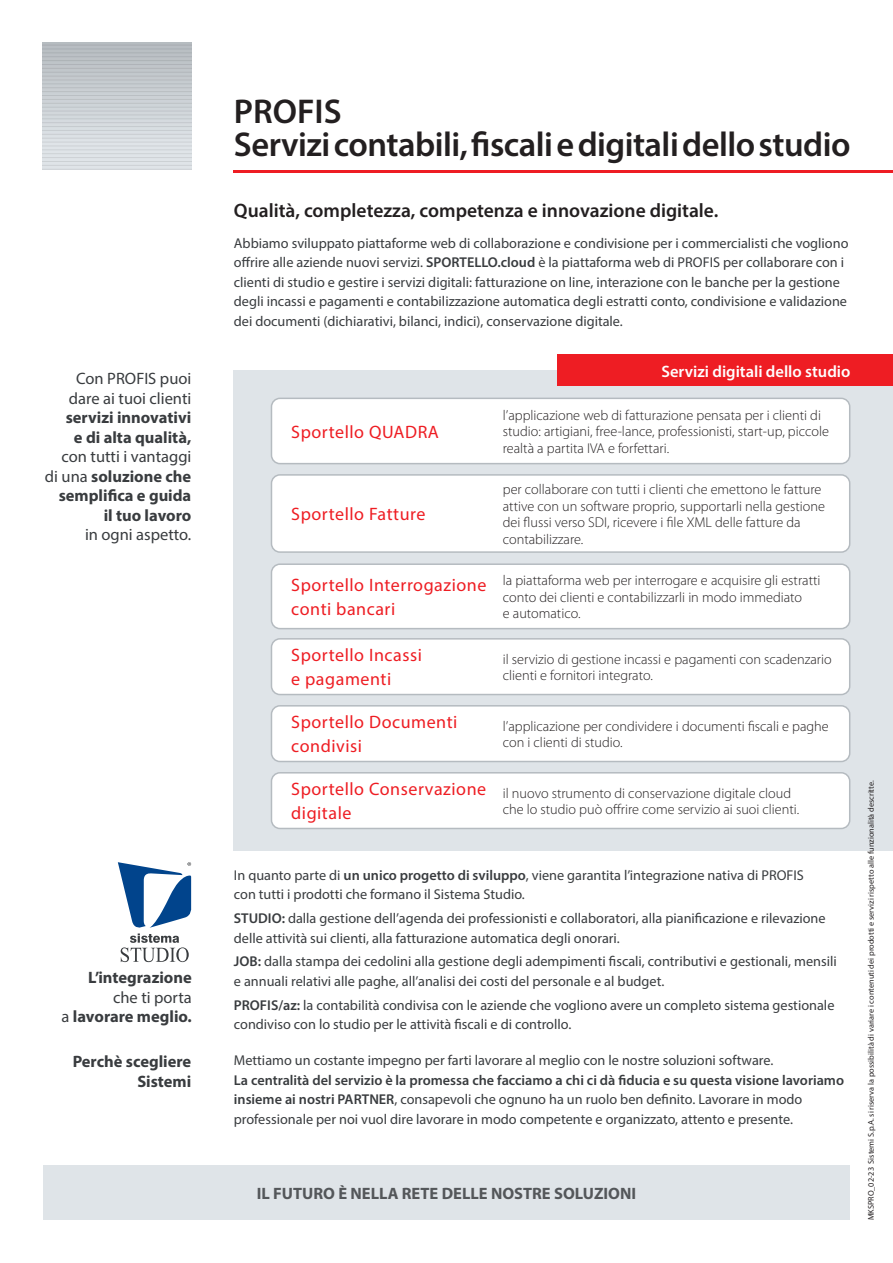
<style>
.page{position:relative;width:893px;height:1263px;background:#fff}
.page>*{position:absolute;margin:0;border:0;box-sizing:border-box;transform-origin:0 0}
.t1{font:600 34.5px "Myriad Pro";letter-spacing:-.015em;color:#231f20}
.t2{font:600 19.5px "Myriad Pro";color:#231f20}
.t3{font:18px/24px "Myriad Pro";letter-spacing:.03em;color:#ee1d23}
.t4{font:700 16.5px/19.5px "Myriad Pro";color:#393c3f;text-align:right}
.t5{font:700 16.5px "Myriad Pro";color:#54575a}
.t6{font:600 16.5px "Myriad Pro";color:#fff}
.t7{font:14.25px/19.5px "Myriad Pro";color:#393c3f}
.t8{font:300 14.25px/16.5px "Myriad Pro";color:#231f20}
.t9{font:8.25px "Myriad Pro";color:#231f20}
.s1{font-weight:400}
.s2{font-weight:600}
</style>
<div class="page">
<svg style="left:43px;top:43px;width:148px;height:126px"></svg>
<hr style="left:43px;top:45px;width:148px;height:1px;background:#231f20">
<hr style="left:43px;top:49px;width:148px;height:1px;background:#231f20">
<hr style="left:43px;top:52px;width:148px;height:1px;background:#231f20">
<hr style="left:43px;top:56px;width:148px;height:1px;background:#231f20">
<hr style="left:43px;top:60px;width:148px;height:1px;background:#231f20">
<hr style="left:43px;top:64px;width:148px;height:1px;background:#231f20">
<hr style="left:43px;top:68px;width:148px;height:1px;background:#231f20">
<hr style="left:43px;top:72px;width:148px;height:1px;background:#231f20">
<hr style="left:43px;top:76px;width:148px;height:1px;background:#231f20">
<hr style="left:43px;top:80px;width:148px;height:1px;background:#231f20">
<hr style="left:43px;top:83px;width:148px;height:1px;background:#231f20">
<hr style="left:43px;top:87px;width:148px;height:1px;background:#231f20">
<hr style="left:43px;top:91px;width:148px;height:1px;background:#231f20">
<hr style="left:43px;top:95px;width:148px;height:1px;background:#231f20">
<hr style="left:43px;top:99px;width:148px;height:1px;background:#231f20">
<hr style="left:43px;top:103px;width:148px;height:1px;background:#231f20">
<hr style="left:43px;top:107px;width:148px;height:1px;background:#231f20">
<hr style="left:43px;top:111px;width:148px;height:1px;background:#231f20">
<hr style="left:43px;top:115px;width:148px;height:1px;background:#231f20">
<hr style="left:43px;top:118px;width:148px;height:1px;background:#231f20">
<hr style="left:43px;top:122px;width:148px;height:1px;background:#231f20">
<hr style="left:43px;top:126px;width:148px;height:1px;background:#231f20">
<hr style="left:43px;top:130px;width:148px;height:1px;background:#231f20">
<hr style="left:43px;top:134px;width:148px;height:1px;background:#231f20">
<hr style="left:43px;top:138px;width:148px;height:1px;background:#231f20">
<hr style="left:43px;top:142px;width:148px;height:1px;background:#231f20">
<hr style="left:43px;top:146px;width:148px;height:1px;background:#231f20">
<hr style="left:43px;top:149px;width:148px;height:1px;background:#231f20">
<hr style="left:43px;top:157px;width:148px;height:1px;background:#231f20">
<hr style="left:43px;top:165px;width:148px;height:1px;background:#231f20">
<hr style="left:43px;top:153px;width:148px;height:1px;background:#231f20">
<hr style="left:43px;top:161px;width:148px;height:1px;background:#231f20">
<hr style="left:43px;top:169px;width:148px;height:1px;background:#231f20">
<div style="left:43px;top:1165px;width:807px;height:55px;background:#dfe4e8"></div>
<hr style="left:234px;top:170px;width:659px;height:3px;background:#ee1d23">
<div style="left:234px;top:370px;width:659px;height:480px;background:#dfe4e8"></div>
<div style="left:557px;top:355px;width:336px;height:31px;background:#ee1d23"></div>
<svg style="left:118px;top:862px;width:73px;height:100px"></svg>
<div style="left:271px;top:398px;width:579px;height:66px;background:#fff;border-radius:9px"></div>
<div style="left:271px;top:398px;width:579px;height:66px;border:2px solid #b5bbc0;border-radius:9px"></div>
<div style="left:271px;top:475px;width:579px;height:77px;background:#fff;border-radius:9px"></div>
<div style="left:271px;top:474px;width:579px;height:79px;border:2px solid #b5bbc0;border-radius:9px"></div>
<div style="left:271px;top:564px;width:579px;height:65px;background:#fff;border-radius:9px"></div>
<div style="left:271px;top:563px;width:579px;height:66px;border:2px solid #b5bbc0;border-radius:9px"></div>
<div style="left:271px;top:639px;width:579px;height:55px;background:#fff;border-radius:9px"></div>
<div style="left:271px;top:638px;width:579px;height:57px;border:2px solid #b5bbc0;border-radius:9px"></div>
<div style="left:271px;top:706px;width:579px;height:55px;background:#fff;border-radius:9px"></div>
<div style="left:271px;top:705px;width:579px;height:57px;border:2px solid #b5bbc0;border-radius:9px"></div>
<div style="left:271px;top:773px;width:579px;height:55px;background:#fff;border-radius:9px"></div>
<div style="left:271px;top:772px;width:579px;height:57px;border:2px solid #b5bbc0;border-radius:9px"></div>
<p class="t4" style="left:45px;top:369px;width:148px"><span class="s1">Con PROFIS puoi dare ai tuoi clienti </span>servizi innovativi<br>e di alta qualità, <span class="s1">con tutti i vantaggi di una</span> soluzione che semplifica e guida<br>il tuo lavoro<br><span class="s1">in ogni aspetto.</span></p>
<p class="t4" style="left:61px;top:967px;width:132px">L’integrazione <span class="s1">che ti porta<br>a</span> lavorare meglio.</p>
<p class="t4" style="left:73px;top:1051px;width:120px">Perchè scegliere<br>Sistemi</p>
<p class="t1" style="left:234px;top:89px;width:109px">PROFIS</p>
<p class="t1" style="left:234px;top:122px;width:618px">Servizi contabili, fiscali e digitali dello studio</p>
<p class="t2" style="left:234px;top:198px;width:486px">Qualità, completezza, competenza e innovazione digitale.</p>
<p class="t7" style="left:234px;top:233px;width:616px">Abbiamo sviluppato piattaforme web di collaborazione e condivisione per i commercialisti che vogliono offrire alle aziende nuovi servizi. <span class="s2">SPORTELLO.cloud</span> è la piattaforma web di PROFIS per collaborare con i clienti di studio e gestire i servizi digitali: fatturazione on line, interazione con le banche per la gestione degli incassi e pagamenti e contabilizzazione automatica degli estratti conto, condivisione e validazione dei documenti (dichiarativi, bilanci, indici), conservazione digitale.</p>
<p class="t6" style="left:661px;top:361px;width:191px">Servizi digitali dello studio</p>
<p class="t3" style="left:291px;top:419px;width:149px">Sportello QUADRA</p>
<p class="t3" style="left:291px;top:502px;width:136px">Sportello Fatture</p>
<p class="t8" style="left:503px;top:407px;width:328px">l’applicazione web di fatturazione pensata per i clienti di studio: artigiani, free-lance, professionisti, start-up, piccole realtà a partita IVA e forfettari.</p>
<p class="t8" style="left:503px;top:481px;width:324px">per collaborare con tutti i clienti che emettono le fatture attive con un software proprio, supportarli nella gestione dei flussi verso SDI, ricevere i file XML delle fatture da contabilizzare.</p>
<p class="t3" style="left:291px;top:573px;width:197px">Sportello Interrogazione conti bancari</p>
<p class="t8" style="left:503px;top:572px;width:319px">la piattaforma web per interrogare e acquisire gli estratti conto dei clienti e contabilizzarli in modo immediato<br>e automatico.</p>
<p class="t3" style="left:291px;top:643px;width:132px">Sportello Incassi e pagamenti</p>
<p class="t3" style="left:291px;top:710px;width:168px">Sportello Documenti</p>
<p class="t3" style="left:291px;top:734px;width:72px">condivisi</p>
<p class="t3" style="left:291px;top:777px;width:196px">Sportello Conservazione</p>
<p class="t3" style="left:291px;top:801px;width:62px">digitale</p>
<p class="t8" style="left:503px;top:651px;width:330px">il servizio di gestione incassi e pagamenti con scadenzario clienti e fornitori integrato.</p>
<p class="t8" style="left:503px;top:718px;width:327px">l’applicazione per condividere i documenti fiscali e paghe con i clienti di studio.</p>
<p class="t8" style="left:503px;top:785px;width:298px">il nuovo strumento di conservazione digitale cloud che lo studio può offrire come servizio ai suoi clienti.</p>
<p class="t7" style="left:234px;top:865px;width:571px">In quanto parte di <span class="s2">un unico progetto di sviluppo</span>, viene garantita l’integrazione nativa di PROFIS con tutti i prodotti che formano il Sistema Studio.</p>
<p class="t7" style="left:234px;top:908px;width:593px"><span class="s2">STUDIO:</span> dalla gestione dell’agenda dei professionisti e collaboratori, alla pianificazione e rilevazione delle attività sui clienti, alla fatturazione automatica degli onorari.</p>
<p class="t7" style="left:234px;top:951px;width:604px"><span class="s2">JOB:</span> dalla stampa dei cedolini alla gestione degli adempimenti fiscali, contributivi e gestionali, mensili e annuali relativi alle paghe, all’analisi dei costi del personale e al budget.</p>
<p class="t7" style="left:234px;top:995px;width:602px"><span class="s2">PROFIS/az:</span> la contabilità condivisa con le aziende che vogliono avere un completo sistema gestionale condiviso con lo studio per le attività fiscali e di controllo.</p>
<p class="t7" style="left:234px;top:1050px;width:612px">Mettiamo un costante impegno per farti lavorare al meglio con le nostre soluzioni software.<br><span class="s2">La centralità del servizio è la promessa che facciamo a chi ci dà fiducia e su questa visione lavoriamo insieme ai nostri PARTNER</span>, consapevoli che ognuno ha un ruolo ben definito. Lavorare in modo professionale per noi vuol dire lavorare in modo competente e organizzato, attento e presente.</p>
<p class="t5" style="left:257px;top:1182px;width:381px">IL FUTURO È NELLA RETE DELLE NOSTRE SOLUZIONI</p>
<p class="t9" style="left:866px;top:1220px;width:442px;rotate:-90deg">MKSPRO_02-23 Sistemi S.p.A. si riserva la possibilità di variare i contenuti dei prodotti e servizi rispetto alle funzionalità descritte.</p>
</div>
